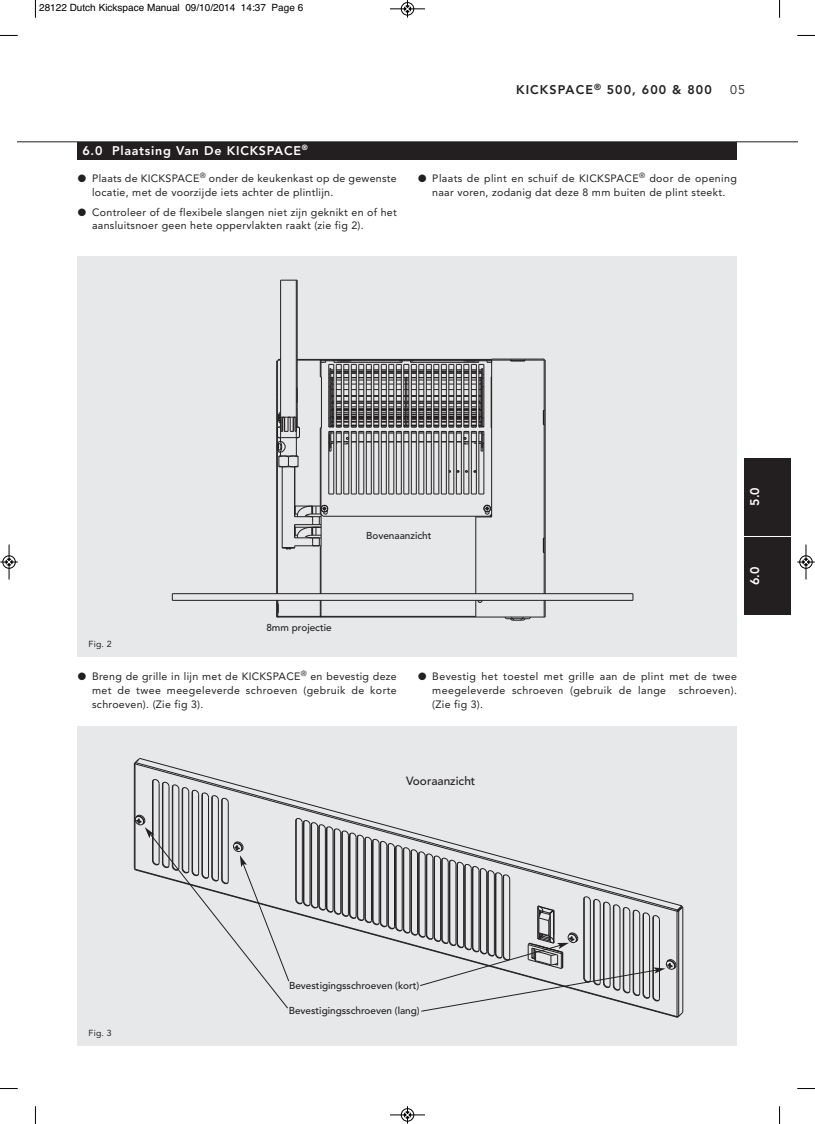
<style>
.page{position:relative;width:815px;height:1124px;background:#fff}
.page>*{position:absolute;margin:0;border:0;box-sizing:border-box;transform-origin:0 0}
.t1{font:800 12.5px "Avenir";letter-spacing:.06em;color:#fff}
.t2{font:800 12.5px "Avenir";letter-spacing:.09em;color:#231f20}
.t3{font:12.5px "Avenir";color:#231f20}
.t4{font:500 11.88px "Avenir";color:#231f20}
.t5{font:10.62px/13.8px "Avenir";letter-spacing:.03em;color:#231f20}
.t6{font:500 10px "Avenir";color:#231f20}
.t7{font:10px "Helvetica";color:#000}
.t8{font:8.75px "Avenir";letter-spacing:.025em;color:#231f20}
</style>
<div class="page">
<div style="left:744px;top:537px;width:46px;height:77px;background:#231f20"></div>
<div style="left:744px;top:458px;width:46px;height:77px;background:#231f20"></div>
<hr style="left:18px;top:141px;width:779px;height:1px;background:#231f20">
<div style="left:78px;top:142px;width:659px;height:18px;background:#231f20"></div>
<div style="left:78px;top:256px;width:659px;height:400px;background:#e7e8e9"></div>
<hr style="left:296px;top:280px;width:1px;height:137px;background:#231f20">
<hr style="left:280px;top:280px;width:1px;height:137px;background:#231f20">
<hr style="left:297px;top:280px;width:1px;height:108px;background:#231f20">
<hr style="left:282px;top:467px;width:1px;height:80px;background:#231f20">
<hr style="left:294px;top:467px;width:1px;height:49px;background:#231f20">
<svg style="left:281px;top:280px;width:16px;height:1px"></svg>
<hr style="left:172px;top:593px;width:461px;height:1px;background:#231f20">
<hr style="left:172px;top:600px;width:461px;height:1px;background:#231f20">
<svg style="left:505px;top:617px;width:26px;height:4px"></svg>
<hr style="left:475px;top:517px;width:1px;height:76px;background:#231f20">
<hr style="left:544px;top:424px;width:1px;height:114px;background:#231f20">
<hr style="left:476px;top:616px;width:68px;height:1px;background:#231f20">
<hr style="left:491px;top:360px;width:1px;height:157px;background:#231f20">
<hr style="left:545px;top:424px;width:1px;height:114px;background:#231f20">
<hr style="left:545px;top:552px;width:1px;height:41px;background:#231f20">
<hr style="left:323px;top:516px;width:167px;height:1px;background:#231f20">
<hr style="left:321px;top:428px;width:1px;height:86px;background:#231f20">
<hr style="left:471px;top:431px;width:1px;height:63px;background:#231f20">
<hr style="left:476px;top:431px;width:1px;height:63px;background:#231f20">
<hr style="left:456px;top:431px;width:1px;height:63px;background:#231f20">
<hr style="left:461px;top:431px;width:1px;height:63px;background:#231f20">
<hr style="left:441px;top:431px;width:1px;height:63px;background:#231f20">
<hr style="left:446px;top:431px;width:1px;height:63px;background:#231f20">
<hr style="left:426px;top:431px;width:1px;height:63px;background:#231f20">
<hr style="left:431px;top:431px;width:1px;height:63px;background:#231f20">
<hr style="left:411px;top:431px;width:1px;height:63px;background:#231f20">
<hr style="left:416px;top:431px;width:1px;height:63px;background:#231f20">
<hr style="left:396px;top:431px;width:1px;height:63px;background:#231f20">
<hr style="left:401px;top:431px;width:1px;height:63px;background:#231f20">
<hr style="left:381px;top:431px;width:1px;height:63px;background:#231f20">
<hr style="left:386px;top:431px;width:1px;height:63px;background:#231f20">
<hr style="left:366px;top:431px;width:1px;height:63px;background:#231f20">
<hr style="left:371px;top:431px;width:1px;height:63px;background:#231f20">
<hr style="left:351px;top:431px;width:1px;height:63px;background:#231f20">
<hr style="left:356px;top:431px;width:1px;height:63px;background:#231f20">
<hr style="left:336px;top:431px;width:1px;height:63px;background:#231f20">
<hr style="left:341px;top:431px;width:1px;height:63px;background:#231f20">
<hr style="left:328px;top:431px;width:1px;height:63px;background:#231f20">
<hr style="left:333px;top:431px;width:1px;height:63px;background:#231f20">
<hr style="left:343px;top:431px;width:1px;height:63px;background:#231f20">
<hr style="left:348px;top:431px;width:1px;height:63px;background:#231f20">
<hr style="left:358px;top:431px;width:1px;height:63px;background:#231f20">
<hr style="left:363px;top:431px;width:1px;height:63px;background:#231f20">
<hr style="left:373px;top:431px;width:1px;height:63px;background:#231f20">
<hr style="left:378px;top:431px;width:1px;height:63px;background:#231f20">
<hr style="left:388px;top:431px;width:1px;height:63px;background:#231f20">
<hr style="left:393px;top:431px;width:1px;height:63px;background:#231f20">
<hr style="left:403px;top:431px;width:1px;height:63px;background:#231f20">
<hr style="left:408px;top:431px;width:1px;height:63px;background:#231f20">
<hr style="left:418px;top:431px;width:1px;height:63px;background:#231f20">
<hr style="left:424px;top:431px;width:1px;height:63px;background:#231f20">
<hr style="left:434px;top:431px;width:1px;height:63px;background:#231f20">
<hr style="left:439px;top:431px;width:1px;height:63px;background:#231f20">
<hr style="left:449px;top:431px;width:1px;height:63px;background:#231f20">
<hr style="left:454px;top:431px;width:1px;height:63px;background:#231f20">
<hr style="left:464px;top:431px;width:1px;height:63px;background:#231f20">
<hr style="left:469px;top:431px;width:1px;height:63px;background:#231f20">
<hr style="left:479px;top:431px;width:1px;height:63px;background:#231f20">
<svg style="left:329px;top:493px;width:155px;height:1px"></svg>
<hr style="left:484px;top:431px;width:1px;height:63px;background:#231f20">
<hr style="left:320px;top:428px;width:1px;height:85px;background:#231f20">
<svg style="left:475px;top:599px;width:8px;height:18px"></svg>
<svg style="left:476px;top:505px;width:17px;height:12px"></svg>
<hr style="left:320px;top:547px;width:1px;height:46px;background:#231f20">
<svg style="left:282px;top:505px;width:46px;height:48px"></svg>
<hr style="left:278px;top:616px;width:42px;height:1px;background:#231f20">
<hr style="left:277px;top:456px;width:1px;height:137px;background:#231f20">
<hr style="left:276px;top:456px;width:1px;height:137px;background:#231f20">
<svg style="left:543px;top:538px;width:3px;height:15px"></svg>
<hr style="left:320px;top:616px;width:156px;height:1px;background:#231f20">
<svg style="left:276px;top:600px;width:3px;height:17px"></svg>
<svg style="left:544px;top:600px;width:2px;height:17px"></svg>
<hr style="left:544px;top:552px;width:1px;height:41px;background:#231f20">
<hr style="left:321px;top:547px;width:1px;height:46px;background:#231f20">
<svg style="left:320px;top:600px;width:2px;height:16px"></svg>
<svg style="left:276px;top:359px;width:270px;height:114px"></svg>
<div style="left:78px;top:726px;width:659px;height:319px;background:#e7e8e9"></div>
<hr style="left:135px;top:764px;width:1px;height:105px;background:#231f20">
<svg style="left:139px;top:758px;width:207px;height:56px"></svg>
<hr style="left:683px;top:906px;width:1px;height:106px;background:#231f20">
<hr style="left:222px;top:800px;width:1px;height:78px;background:#231f20">
<hr style="left:212px;top:797px;width:1px;height:79px;background:#231f20">
<hr style="left:202px;top:794px;width:1px;height:79px;background:#231f20">
<hr style="left:192px;top:792px;width:1px;height:78px;background:#231f20">
<hr style="left:182px;top:789px;width:1px;height:79px;background:#231f20">
<hr style="left:173px;top:786px;width:1px;height:79px;background:#231f20">
<svg style="left:152px;top:779px;width:77px;height:23px"></svg>
<hr style="left:163px;top:784px;width:1px;height:78px;background:#231f20">
<hr style="left:153px;top:781px;width:1px;height:79px;background:#231f20">
<svg style="left:134px;top:758px;width:6px;height:6px"></svg>
<svg style="left:134px;top:814px;width:549px;height:203px"></svg>
<svg style="left:35px;top:0;width:1px;height:18px"></svg>
<svg style="left:0;top:35px;width:18px;height:1px"></svg>
<svg style="left:779px;top:0;width:1px;height:18px"></svg>
<svg style="left:797px;top:35px;width:18px;height:1px"></svg>
<svg style="left:35px;top:1106px;width:1px;height:17px"></svg>
<svg style="left:0;top:1088px;width:18px;height:1px"></svg>
<svg style="left:779px;top:1106px;width:1px;height:17px"></svg>
<svg style="left:797px;top:1088px;width:18px;height:1px"></svg>
<div style="left:401px;top:2px;width:13px;height:14px;border:1px solid #fff;border-radius:50%"></div>
<hr style="left:390px;top:9px;width:35px;height:1px;background:#000">
<div style="left:401px;top:2px;width:13px;height:13px;border:1px solid #000;border-radius:50%"></div>
<svg style="left:404px;top:0;width:7px;height:18px"></svg>
<hr style="left:390px;top:1114px;width:35px;height:1px;background:#000">
<div style="left:401px;top:1108px;width:13px;height:13px;border:1px solid #000;border-radius:50%"></div>
<svg style="left:404px;top:1106px;width:7px;height:17px"></svg>
<div style="left:2px;top:555px;width:14px;height:13px;border:1px solid #fff;border-radius:50%"></div>
<hr style="left:9px;top:544px;width:1px;height:35px;background:#000">
<div style="left:3px;top:555px;width:12px;height:13px;border:1px solid #000;border-radius:50%"></div>
<svg style="left:0;top:558px;width:18px;height:7px"></svg>
<div style="left:799px;top:555px;width:14px;height:13px;border:1px solid #fff;border-radius:50%"></div>
<hr style="left:806px;top:544px;width:1px;height:35px;background:#000">
<div style="left:800px;top:555px;width:12px;height:13px;border:1px solid #000;border-radius:50%"></div>
<svg style="left:797px;top:558px;width:18px;height:7px"></svg>
<p class="t7" style="left:39px;top:2px;width:266px">28122 Dutch Kickspace Manual 09/10/2014 14:37 Page 6</p>
<p class="t1" style="left:82px;top:145px;width:227px">6.0 Plaatsing Van De KICKSPACE<sup>®</sup></p>
<p class="t5" style="left:92px;top:172px;width:306px;text-indent:-14px">● Plaats de KICKSPACE<sup>®</sup> onder de keukenkast op de gewenste locatie, met de voorzijde iets achter de plintlijn.</p>
<p class="t5" style="left:92px;top:206px;width:306px;text-indent:-14px">● Controleer of de flexibele slangen niet zijn geknikt en of het aansluitsnoer geen hete oppervlakten raakt (zie fig 2).</p>
<p class="t2" style="left:516px;top:84px;width:197px">KICKSPACE<sup>®</sup> 500, 600 &amp; 800</p>
<p class="t3" style="left:730px;top:84px;width:16px">05</p>
<p class="t5" style="left:418px;top:172px;width:320px;text-align:center">● Plaats de plint en schuif de KICKSPACE<sup>®</sup> door de opening naar voren, zodanig dat deze 8 mm buiten de plint steekt.</p>
<p class="t1" style="left:750px;top:506px;width:20px;rotate:-90deg">5.0</p>
<p class="t6" style="left:366px;top:531px;width:67px">Bovenaanzicht</p>
<p class="t1" style="left:750px;top:584px;width:20px;rotate:-90deg">6.0</p>
<p class="t8" style="left:89px;top:640px;width:25px">Fig. 2</p>
<p class="t6" style="left:266px;top:623px;width:67px">8mm projectie</p>
<p class="t5" style="left:92px;top:670px;width:306px;text-align:justify;text-indent:-14px">● Breng de grille in lijn met de KICKSPACE<sup>®</sup> en bevestig deze met de twee meegeleverde schroeven (gebruik de korte schroeven). (Zie fig 3).</p>
<p class="t5" style="left:432px;top:670px;width:306px;text-align:justify;text-indent:-14px">● Bevestig het toestel met grille aan de plint met de twee meegeleverde schroeven (gebruik de lange schroeven). (Zie fig 3).</p>
<p class="t4" style="left:406px;top:775px;width:71px">Vooraanzicht</p>
<p class="t8" style="left:89px;top:1029px;width:25px">Fig. 3</p>
<p class="t6" style="left:289px;top:981px;width:132px">Bevestigingsschroeven (kort)</p>
<p class="t6" style="left:289px;top:1006px;width:132px">Bevestigingsschroeven (lang)</p>
</div>
